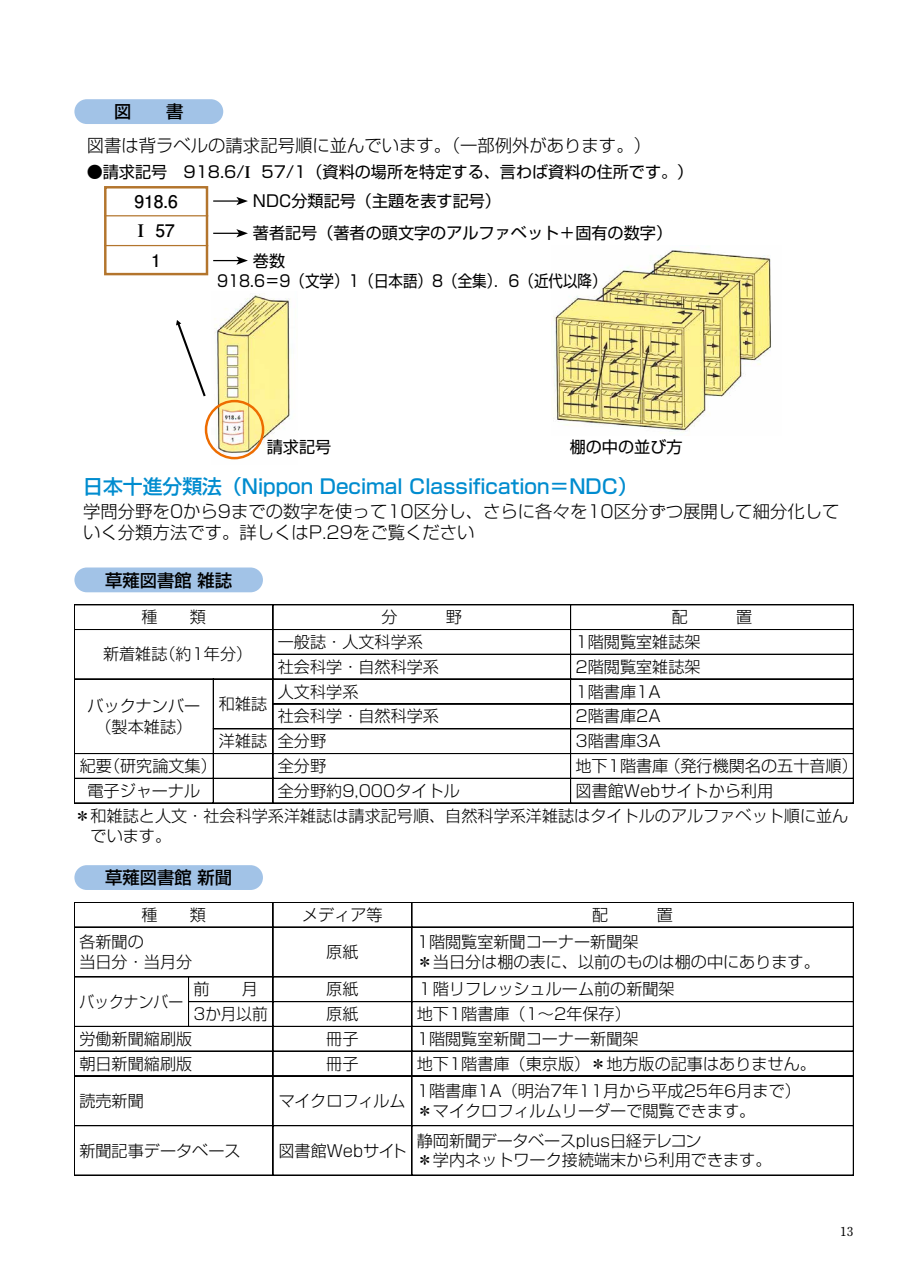
<style>
.page{position:relative;width:903px;height:1275px;background:#fff}
.page>*{position:absolute;margin:0;border:0;box-sizing:border-box;transform-origin:0 0}
.t1{font:500 19.78px "Shin Go Pro";color:#008ccf}
.t2{font:300 17.32px/21px "Shin Go Pro";color:#000}
.t3{font:500 17.32px "Shin Go Pro";color:#000}
.t4{font:700 17.32px/29.8px "Futo Go B101 Pro";color:#000;text-align:center}
.t5{font:16.1px/24.8px "Shin Go Pro Light 90 pv RKSJ H";color:#000}
.t6{font:16.1px/32.2px "Shin Go Pro";color:#000}
.t7{font:300 16.1px/19.8px "Shin Go Pro";color:#000}
.t8{font:16.1px "Shin Go Pro";color:#000;scale:.9 1}
.t9{font:16.1px "Shin Go Pro Light 90 pv RKSJ H";letter-spacing:-.025em;color:#000}
.t10{font:16.1px "Shin Go Pro Light 90 pv RKSJ H";color:#000;scale:.92 1}
.t11{font:700 12.42px "Futo Min A101 Pro";color:#000}
.s1{font-family:"Midashi Min Pro MA31"}
.s2{font-family:"Midashi Min Pro MA31";font-weight:400}
</style>
<div class="page">
<div style="left:74px;top:99px;width:149px;height:25px;background:#a2c3e7;border-radius:12px"></div>
<img style="left:551px;top:250px;width:220px;height:183px">
<img style="left:212px;top:294px;width:79px;height:166px">
<div style="left:104px;top:186px;width:104px;height:89px;border:2px solid #b3752d"></div>
<hr style="left:104px;top:215px;width:104px;height:1px;background:#b3752d">
<hr style="left:104px;top:245px;width:104px;height:1px;background:#b3752d">
<hr style="left:213px;top:200px;width:26px;height:2px;background:#000">
<svg style="left:236px;top:197px;width:12px;height:8px"></svg>
<svg style="left:213px;top:229px;width:35px;height:8px"></svg>
<svg style="left:213px;top:256px;width:35px;height:9px"></svg>
<div style="left:74px;top:567px;width:189px;height:25px;background:#a2c3e7;border-radius:12px"></div>
<div style="left:74px;top:865px;width:189px;height:25px;background:#a2c3e7;border-radius:12px"></div>
<div style="left:205px;top:400px;width:59px;height:59px;border:2px solid #ed6c00;border-radius:50%"></div>
<svg style="left:74px;top:604px;width:779px;height:199px"></svg>
<svg style="left:176px;top:320px;width:30px;height:77px"></svg>
<svg style="left:74px;top:902px;width:779px;height:273px"></svg>
<p class="t3" style="left:114px;top:97px;width:71px">図　　書</p>
<p class="t2" style="left:87px;top:133px;width:566px">図書は背ラベルの請求記号順に並んでいます。（一部例外があります。）</p>
<p class="t6" style="left:87px;top:154px;width:608px">●請求記号　918.6/<span class="s1">I</span> 57/1（資料の場所を特定する、言わば資料の住所です。）</p>
<p class="t4" style="left:135px;top:184px;width:45px">918.6<br><span class="s2">I</span> 57<br>1</p>
<p class="t6" style="left:253px;top:183px;width:421px">NDC分類記号（主題を表す記号）<br>著者記号（著者の頭文字のアルファベット＋固有の数字）</p>
<p class="t6" style="left:253px;top:243px;width:34px">巻数</p>
<p class="t8" style="left:217px;top:268px;width:434px">918.6＝9（文学）1（日本語）8（全集）．6（近代以降）</p>
<p class="t6" style="left:267px;top:429px;width:66px">請求記号</p>
<p class="t6" style="left:570px;top:429px;width:114px">棚の中の並び方</p>
<p class="t1" style="left:83px;top:470px;width:556px">日本十進分類法（Nippon Decimal Classification＝NDC）</p>
<p class="t2" style="left:83px;top:498px;width:758px">学問分野を0から9までの数字を使って10区分し、さらに各々を10区分ずつ展開して細分化していく分類方法です。詳しくはP.29をご覧ください</p>
<p class="t3" style="left:105px;top:566px;width:129px">草薙図書館 雑誌</p>
<p class="t5" style="left:141px;top:603px;width:66px">種　　類</p>
<p class="t5" style="left:103px;top:640px;width:151px">新着雑誌（約1年分）</p>
<p class="t5" style="left:96px;top:693px;width:173px;line-height:21.2px;text-indent:-8px">バックナンバー 和雑誌（製本雑誌）</p>
<p class="t5" style="left:219px;top:727px;width:50px">洋雑誌</p>
<p class="t5" style="left:80px;top:752px;width:139px;text-align:center">紀要（研究論文集）電子ジャーナル</p>
<p class="t5" style="left:278px;top:628px;width:147px">一般誌・人文科学系</p>
<p class="t5" style="left:575px;top:628px;width:127px">1階閲覧室雑誌架</p>
<p class="t5" style="left:278px;top:652px;width:163px">社会科学・自然科学系</p>
<p class="t5" style="left:575px;top:652px;width:127px">2階閲覧室雑誌架</p>
<p class="t5" style="left:278px;top:677px;width:82px">人文科学系</p>
<p class="t5" style="left:575px;top:677px;width:87px">1階書庫1A</p>
<p class="t5" style="left:278px;top:702px;width:163px">社会科学・自然科学系</p>
<p class="t5" style="left:575px;top:702px;width:87px">2階書庫2A</p>
<p class="t5" style="left:278px;top:727px;width:50px">全分野</p>
<p class="t5" style="left:575px;top:727px;width:87px">3階書庫3A</p>
<p class="t5" style="left:278px;top:751px;width:50px">全分野</p>
<p class="t5" style="left:575px;top:752px;width:284px">地下1階書庫（発行機関名の五十音順）</p>
<p class="t5" style="left:278px;top:776px;width:184px">全分野約9,000タイトル</p>
<p class="t5" style="left:575px;top:776px;width:199px">図書館Webサイトから利用</p>
<p class="t7" style="left:91px;top:804px;width:759px;text-indent:-16px">＊和雑誌と人文・社会科学系洋雑誌は請求記号順、自然科学系洋雑誌はタイトルのアルファベット順に並んでいます。</p>
<p class="t3" style="left:105px;top:863px;width:129px">草薙図書館 新聞</p>
<p class="t5" style="left:79px;top:899px;width:128px;line-height:27.3px;text-indent:62px">種　　類各新聞の</p>
<p class="t5" style="left:79px;top:947px;width:114px">当日分・当月分</p>
<p class="t10" style="left:79px;top:988px;width:114px">バックナンバー</p>
<p class="t5" style="left:193px;top:975px;width:76px">前　　月<br>3か月以前</p>
<p class="t5" style="left:302px;top:900px;width:82px">メディア等</p>
<p class="t5" style="left:326px;top:938px;width:34px">原紙</p>
<p class="t5" style="left:326px;top:975px;width:34px">原紙原紙</p>
<p class="t5" style="left:417px;top:930px;width:405px;line-height:19.8px">1階閲覧室新聞コーナー新聞架<br>＊当日分は棚の表に、以前のものは棚の中にあります。</p>
<p class="t5" style="left:417px;top:975px;width:259px">１階リフレッシュルーム前の新聞架地下1階書庫（1～2年保存）</p>
<p class="t5" style="left:79px;top:1024px;width:114px">労働新聞縮刷版</p>
<p class="t5" style="left:326px;top:1024px;width:34px">冊子</p>
<p class="t5" style="left:417px;top:1024px;width:223px">1階閲覧室新聞コーナー新聞架</p>
<p class="t5" style="left:79px;top:1049px;width:114px">朝日新聞縮刷版</p>
<p class="t5" style="left:326px;top:1049px;width:34px">冊子</p>
<p class="t5" style="left:417px;top:1049px;width:401px">地下1階書庫（東京版）＊地方版の記事はありません。</p>
<p class="t5" style="left:79px;top:1086px;width:66px">読売新聞</p>
<p class="t9" style="left:279px;top:1087px;width:128px">マイクロフィルム</p>
<p class="t5" style="left:79px;top:1136px;width:163px">新聞記事データベース</p>
<p class="t5" style="left:278px;top:1136px;width:130px">図書館Webサイト</p>
<p class="t5" style="left:417px;top:1079px;width:386px;line-height:19.8px">1階書庫1A（明治7年11月から平成25年6月まで）＊マイクロフィルムリーダーで閲覧できます。</p>
<p class="t5" style="left:417px;top:1129px;width:356px;line-height:19.8px">静岡新聞データベースplus日経テレコン<br>＊学内ネットワーク接続端末から利用できます。</p>
<p class="t11" style="left:840px;top:1222px;width:15px">13</p>
</div>
